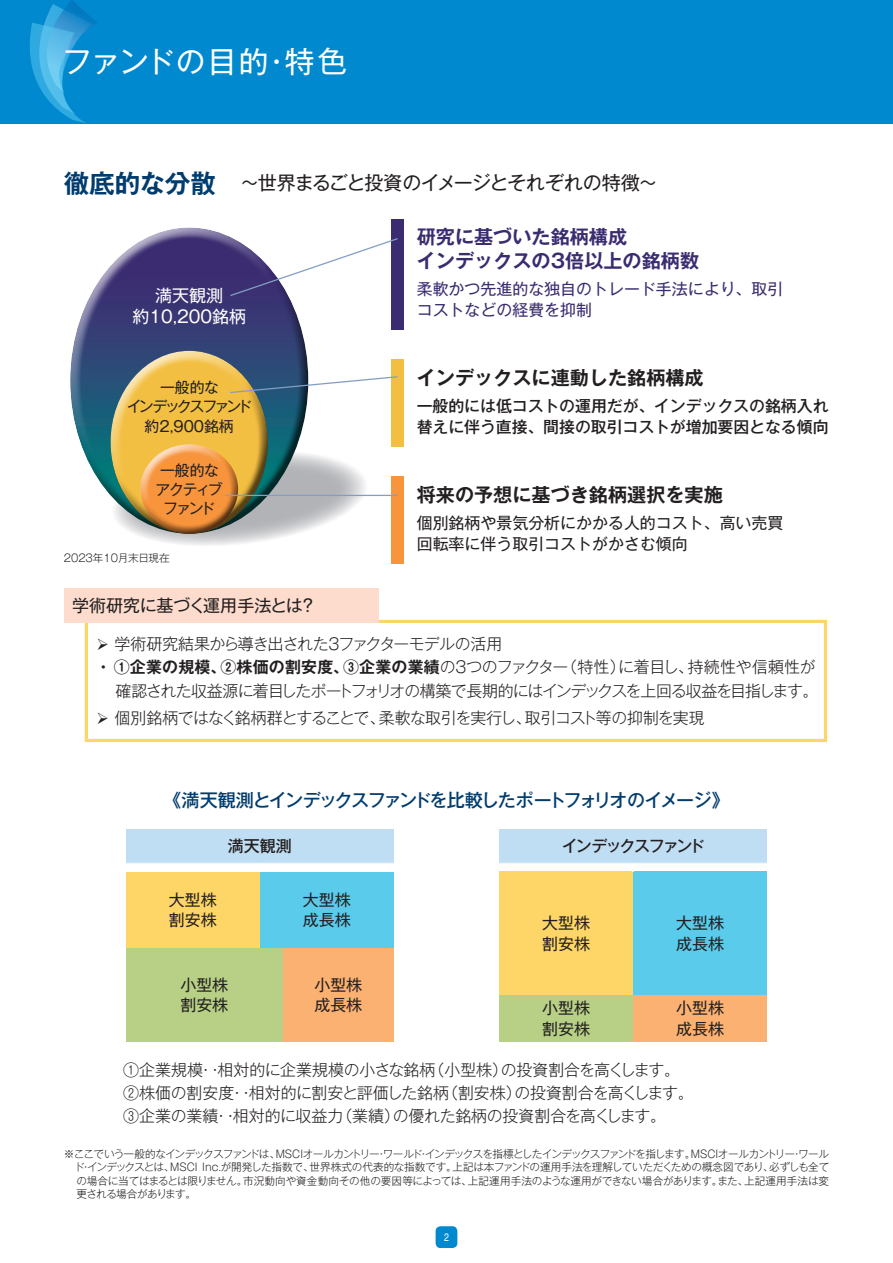
<style>
.page{position:relative;width:893px;height:1263px;background:#fff}
.page>*{position:absolute;margin:0;border:0;box-sizing:border-box;transform-origin:0 0}
.t1{font:29.7px "Gothic MB101 Pr 5";letter-spacing:.03em;color:#fff}
.t2{font:700 19.2px "Gothic MB101 Pr 5 De";color:#231f20}
.t3{font:19.2px "Gothic MB101 Pr 5";letter-spacing:-.05em;color:#231f20}
.t4{font:700 19.2px/23.4px "Gothic MB101 Pr 5 De";color:#3b2c71}
.t5{font:500 18px "Gothic MB101 Pr 5";letter-spacing:-.085em;color:#003c6e}
.t6{font:16.95px "Gothic MB101 Pr 5";color:#231f20}
.t7{font:16.95px/21.3px "Gothic MB101 Pr 5";color:#fff;text-align:center}
.t8{font:300 15.9px/23.4px "Gothic MB101 Pr 5";letter-spacing:-.03em;color:#231f20}
.t9{font:15.9px/20.2px "Gothic MB101 Pr 5";color:#231f20}
.t10{font:500 15.9px/21.3px "Gothic MB101 Pr 5";letter-spacing:-.005em;color:#231f20}
.t11{font:300 15.9px "Gothic MB101 Pr 5";letter-spacing:-.07em;color:#231f20}
.t12{font:300 15.9px "Gothic MB101 Pr 5";letter-spacing:-.055em;color:#231f20}
.t13{font:15.9px/21.3px "Gothic MB101 Pr 5";color:#3b2c71}
.t14{font:500 15.9px "Gothic MB101 Pr 5";letter-spacing:-.13em;color:#231f20}
.t15{font:14.85px/19.2px "Gothic MB101 Pr 5";letter-spacing:-.085em;color:#231f20;text-align:center}
.t16{font:14.85px/19.2px "Gothic MB101 Pr 5";letter-spacing:-.105em;color:#231f20;text-align:center}
.t17{font:condensed 10.95px "Helvetica";color:#fff}
.t18{font:300 10.65px/13.4px "Gothic MB101 Pr 5";letter-spacing:-.03em;color:#231f20;text-align:justify}
.t19{font:300 10.65px "Gothic MB101 Pr 5";color:#231f20}
.s1{font-family:"Gothic MB101 Pr 5 De";font-weight:700;font-size:25.5px;color:#003c6e}
.s2{font-family:"Gothic MB101 Pr 5 De";font-weight:700}
</style>
<div class="page">
<div style="left:436px;top:1226px;width:21px;height:22px;background:#0089cf;border-radius:5px"></div>
<svg style="left:137px;top:455px;width:234px;height:90px"></svg>
<div style="left:69px;top:225px;width:221px;height:248px;background:#fff;opacity:.75"></div>
<div style="left:80px;top:267px;width:230px;height:267px;background:#231f20;opacity:.75"></div>
<div style="left:110px;top:348px;width:151px;height:149px;background:#fff;opacity:.75"></div>
<div style="left:114px;top:377px;width:155px;height:157px;background:#231f20;opacity:.75"></div>
<div style="left:139px;top:443px;width:98px;height:74px;background:#fff;opacity:.75"></div>
<div style="left:140px;top:455px;width:100px;height:79px;background:#231f20;opacity:.75"></div>
<div style="left:391px;top:219px;width:13px;height:111px;background:#3b2c71"></div>
<div style="left:391px;top:359px;width:13px;height:87px;background:#f3bf42"></div>
<div style="left:391px;top:476px;width:13px;height:87px;background:#f7943c"></div>
<div style="left:85px;top:620px;width:742px;height:122px;border:3px solid #fed667"></div>
<div style="left:64px;top:589px;width:314px;height:34px;background:#fddcce"></div>
<div style="left:126px;top:829px;width:268px;height:34px;background:#c0def3"></div>
<div style="left:126px;top:872px;width:134px;height:76px;background:#fed667"></div>
<div style="left:260px;top:872px;width:134px;height:76px;background:#5acbeb"></div>
<div style="left:126px;top:948px;width:157px;height:94px;background:#b8d086"></div>
<div style="left:283px;top:948px;width:111px;height:94px;background:#fab171"></div>
<svg style="left:261px;top:863px;width:22px;height:1px"></svg>
<div style="left:499px;top:829px;width:268px;height:34px;background:#c0def3"></div>
<div style="left:499px;top:872px;width:134px;height:123px;background:#fed667"></div>
<div style="left:633px;top:872px;width:134px;height:123px;background:#5acbeb"></div>
<div style="left:499px;top:995px;width:134px;height:47px;background:#b8d086"></div>
<div style="left:633px;top:995px;width:134px;height:47px;background:#fab171"></div>
<div style="left:0;top:0;width:893px;height:123px;background:#0089cf"></div>
<svg style="left:30px;top:0;width:67px;height:123px"></svg>
<hr style="left:225px;top:495px;width:173px;height:1px;background:#839ec4">
<svg style="left:229px;top:375px;width:169px;height:19px"></svg>
<svg style="left:229px;top:237px;width:169px;height:60px"></svg>
<h1 class="t1" style="left:62px;top:37px;width:287px">ファンドの目的・特色</h1>
<h2 class="t3" style="left:64px;top:167px;width:595px"><span class="s1">徹底的な分散　</span>～世界まるごと投資のイメージとそれぞれの特徴～</h2>
<h3 class="t7" style="left:132px;top:283px;width:115px">満天観測約10,200銘柄</h3>
<h3 class="t15" style="left:127px;top:377px;width:127px">一般的な<br>インデックスファンド約2,900銘柄</h3>
<h3 class="t16" style="left:156px;top:459px;width:69px">一般的なアクティブファンド</h3>
<p class="t19" style="left:64px;top:549px;width:108px">2023年10月末日現在</p>
<h3 class="t6" style="left:72px;top:592px;width:246px">学術研究に基づく運用手法とは？</h3>
<h2 class="t4" style="left:417px;top:224px;width:284px">研究に基づいた銘柄構成<br>インデックスの3倍以上の銘柄数</h2>
<h3 class="t13" style="left:417px;top:277px;width:368px">柔軟かつ先進的な独自のトレード手法により、取引コストなどの経費を抑制</h3>
<h2 class="t2" style="left:417px;top:361px;width:289px">インデックスに連動した銘柄構成</h2>
<h3 class="t10" style="left:417px;top:394px;width:413px">一般的には低コストの運用だが、インデックスの銘柄入れ替えに伴う直接、間接の取引コストが増加要因となる傾向</h3>
<h2 class="t2" style="left:417px;top:478px;width:308px">将来の予想に基づき銘柄選択を実施</h2>
<h3 class="t9" style="left:417px;top:511px;width:368px;line-height:21.3px">個別銘柄や景気分析にかかる人的コスト、高い売買回転率に伴う取引コストがかさむ傾向</h3>
<h3 class="t8" style="left:97px;top:631px;width:407px">➢ 学術研究結果から導き出された3ファクターモデルの活用</h3>
<h3 class="t8" style="left:95px;top:654px;width:722px"><span class="s2">・①企業の規模、②株価の割安度、③企業の業績</span>の3つのファクター（特性）に着目し、持続性や信頼性が</h3>
<h3 class="t11" style="left:116px;top:677px;width:704px">確認された収益源に着目したポートフォリオの構築で長期的にはインデックスを上回る収益を目指します。</h3>
<h3 class="t12" style="left:97px;top:705px;width:610px">➢ 個別銘柄ではなく銘柄群とすることで、柔軟な取引を実行し、取引コスト等の抑制を実現</h3>
<h3 class="t5" style="left:163px;top:785px;width:568px">《満天観測とインデックスファンドを比較したポートフォリオのイメージ》</h3>
<h3 class="t10" style="left:228px;top:834px;width:65px">満天観測</h3>
<h3 class="t9" style="left:169px;top:888px;width:49px">大型株割安株</h3>
<h3 class="t9" style="left:303px;top:888px;width:49px">大型株成長株</h3>
<h3 class="t14" style="left:562px;top:833px;width:144px">インデックスファンド</h3>
<h3 class="t9" style="left:542px;top:912px;width:49px">大型株割安株</h3>
<h3 class="t9" style="left:676px;top:912px;width:49px">大型株成長株</h3>
<h3 class="t9" style="left:180px;top:973px;width:49px">小型株割安株</h3>
<h3 class="t9" style="left:314px;top:973px;width:49px">小型株成長株</h3>
<h3 class="t9" style="left:542px;top:997px;width:49px">小型株割安株</h3>
<h3 class="t9" style="left:676px;top:997px;width:49px">小型株成長株</h3>
<h3 class="t8" style="left:123px;top:1056px;width:572px">①企業規模・・相対的に企業規模の小さな銘柄（小型株）の投資割合を高くします。<br>②株価の割安度・・相対的に割安と評価した銘柄（割安株）の投資割合を高くします。<br>③企業の業績・・相対的に収益力（業績）の優れた銘柄の投資割合を高くします。</h3>
<p class="t18" style="left:74px;top:1146px;width:757px;text-indent:-10px">※ここでいう一般的なインデックスファンドは、MSCIオールカントリー・ワールド・インデックスを指標としたインデックスファンドを指します。MSCIオールカントリー・ワールド・インデックスとは、MSCI Inc.が開発した指数で、世界株式の代表的な指数です。上記は本ファンドの運用手法を理解していただくための概念図であり、必ずしも全ての場合に当てはまるとは限りません。市況動向や資金動向その他の要因等によっては、上記運用手法のような運用ができない場合があります。また、上記運用手法は変更される場合があります。</p>
<p class="t17" style="left:444px;top:1231px;width:6px">2</p>
</div>
